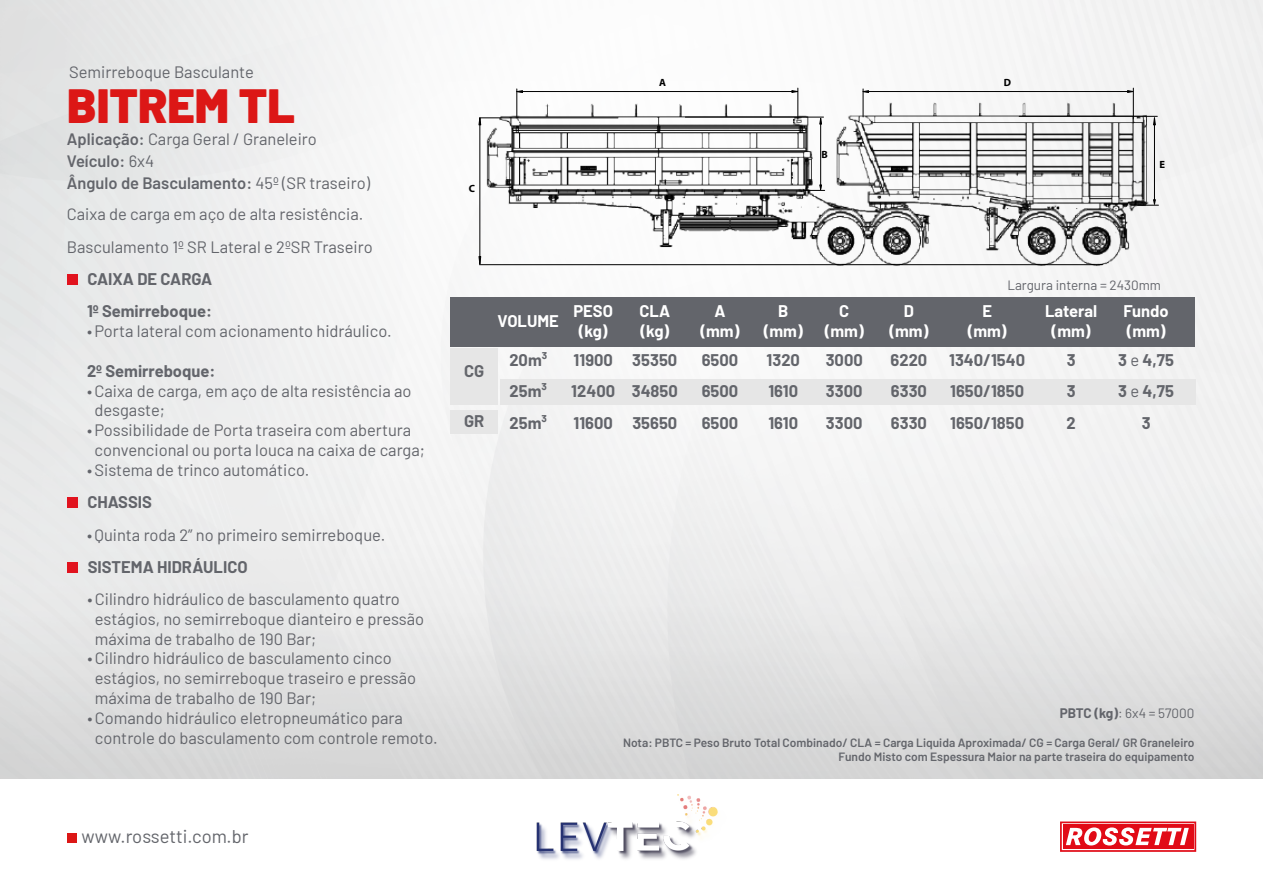
<style>
.page{position:relative;width:1263px;height:893px;background:#fff}
.page>*{position:absolute;margin:0;border:0;box-sizing:border-box;transform-origin:0 0}
.t1{font:900 48px "Barlow";color:#dc1716}
.t2{font:18.45px "Barlow";color:#63656b}
.t3{font:16.5px/19.8px "Barlow";color:#63656b}
.t4{font:700 16.5px/31.5px "Barlow";color:#63656b;text-align:justify}
.t5{font:600 16.5px/21.8px "Barlow";color:#63656b}
.t6{font:700 16.5px/19.8px "Barlow";color:#fff;text-align:center}
.t7{font:13.5px "Barlow";color:#63656b}
.t8{font:600 12px/14.4px "Barlow";color:#63656b;text-align:right}
.t9{font:700 10.5px "Myriad Pro";color:#000}
.s1{font-weight:400}
.s2{font-weight:700}
</style>
<div class="page">
<img style="left:0;top:0;width:1263px;height:778px">
<div style="left:450px;top:348px;width:48px;height:57px;background:#e6e6e6"></div>
<div style="left:450px;top:410px;width:48px;height:23px;background:#e6e6e6"></div>
<div style="left:501px;top:379px;width:695px;height:26px;background:#e6e6e6"></div>
<div style="left:450px;top:297px;width:744px;height:49px;background:#63656b"></div>
<div style="left:67px;top:275px;width:11px;height:10px;background:#e1131e"></div>
<div style="left:67px;top:498px;width:11px;height:10px;background:#e1131e"></div>
<div style="left:68px;top:562px;width:10px;height:11px;background:#e1131e"></div>
<svg style="left:1060px;top:821px;width:136px;height:31px"></svg>
<div style="left:67px;top:833px;width:10px;height:10px;background:#dc1716"></div>
<img style="left:537px;top:795px;width:181px;height:65px">
<img style="left:480px;top:93px;width:676px;height:181px">
<hr style="left:517px;top:91px;width:277px;height:1px;background:#000">
<hr style="left:798px;top:88px;width:1px;height:31px;background:#000">
<svg style="left:516px;top:89px;width:7px;height:28px"></svg>
<svg style="left:791px;top:90px;width:7px;height:3px"></svg>
<hr style="left:863px;top:91px;width:267px;height:1px;background:#000">
<hr style="left:1133px;top:88px;width:1px;height:31px;background:#000">
<svg style="left:862px;top:89px;width:7px;height:28px"></svg>
<svg style="left:1127px;top:90px;width:6px;height:3px"></svg>
<hr style="left:480px;top:118px;width:1px;height:144px;background:#000">
<hr style="left:479px;top:264px;width:623px;height:1px;background:#000">
<hr style="left:480px;top:118px;width:138px;height:1px;background:#000">
<svg style="left:478px;top:256px;width:3px;height:9px"></svg>
<svg style="left:478px;top:117px;width:3px;height:8px"></svg>
<hr style="left:1154px;top:118px;width:1px;height:85px;background:#000">
<hr style="left:1019px;top:116px;width:138px;height:1px;background:#000">
<svg style="left:1138px;top:199px;width:20px;height:7px"></svg>
<svg style="left:1153px;top:117px;width:3px;height:8px"></svg>
<hr style="left:820px;top:118px;width:1px;height:70px;background:#000">
<hr style="left:685px;top:117px;width:138px;height:1px;background:#000">
<svg style="left:804px;top:184px;width:21px;height:7px"></svg>
<svg style="left:819px;top:118px;width:3px;height:7px"></svg>
<p class="t3" style="left:69px;top:61px;width:186px">Semirreboque Basculante</p>
<h1 class="t1" style="left:67px;top:69px;width:229px">BITREM TL</h1>
<p class="t5" style="left:67px;top:127px;width:305px">Aplicação: <span class="s1">Carga Geral / Graneleiro<br></span>Veículo: <span class="s1">6x4<br></span>Ângulo de Basculamento: <span class="s1">45º (SR traseiro)</span></p>
<p class="t3" style="left:67px;top:197px;width:307px;line-height:32.2px">Caixa de carga em aço de alta resistência.<br>Basculamento 1º SR Lateral e 2ºSR Traseiro</p>
<p class="t4" style="left:87px;top:262px;width:127px;line-height:32.4px">CAIXA DE CARGA<br>1º Semirreboque:</p>
<p class="t3" style="left:87px;top:320px;width:306px">•Porta lateral com acionamento hidráulico.</p>
<p class="t4" style="left:87px;top:354px;width:130px">2º Semirreboque:</p>
<p class="t3" style="left:95px;top:380px;width:318px;text-indent:-8px">•Caixa de carga, em aço de alta resistência ao desgaste;</p>
<p class="t3" style="left:95px;top:419px;width:332px;text-indent:-8px">•Possibilidade de Porta traseira com abertura convencional ou porta louca na caixa de carga;</p>
<p class="t3" style="left:87px;top:459px;width:224px">• Sistema de trinco automático.</p>
<p class="t4" style="left:87px;top:485px;width:66px">CHASSIS</p>
<p class="t3" style="left:87px;top:523px;width:300px">• Quinta roda 2” no primeiro semirreboque.</p>
<p class="t4" style="left:88px;top:550px;width:161px">SISTEMA HIDRÁULICO</p>
<p class="t3" style="left:95px;top:588px;width:331px;text-indent:-8px">•Cilindro hidráulico de basculamento quatro estágios, no semirreboque dianteiro e pressão máxima de trabalho de 190 Bar;</p>
<p class="t3" style="left:95px;top:647px;width:323px;text-indent:-8px">•Cilindro hidráulico de basculamento cinco estágios, no semirreboque traseiro e pressão máxima de trabalho de 190 Bar;</p>
<p class="t3" style="left:95px;top:707px;width:344px;text-indent:-8px">•Comando hidráulico eletropneumático para controle do basculamento com controle remoto.</p>
<p class="t2" style="left:82px;top:823px;width:168px">www.rossetti.com.br</p>
<p class="t9" style="left:469px;top:181px;width:8px">C</p>
<p class="t9" style="left:659px;top:76px;width:8px">A</p>
<p class="t9" style="left:1004px;top:76px;width:9px">D</p>
<p class="t9" style="left:821px;top:147px;width:8px">B</p>
<p class="t9" style="left:1159px;top:157px;width:7px">E</p>
<p class="t4" style="left:464px;top:354px;width:22px">CG</p>
<p class="t4" style="left:464px;top:404px;width:22px">GR</p>
<p class="t6" style="left:498px;top:310px;width:63px">VOLUME</p>
<p class="t4" style="left:509px;top:343px;width:39px">20m³<br>25m³<br>25m³</p>
<p class="t6" style="left:573px;top:300px;width:41px">PESO (kg)</p>
<p class="t4" style="left:571px;top:343px;width:45px;text-align:left">11900<br>12400<br>11600</p>
<p class="t6" style="left:639px;top:300px;width:32px;text-align:left">CLA (kg)</p>
<p class="t4" style="left:632px;top:343px;width:48px">35350<br>34850<br>35650</p>
<p class="t6" style="left:700px;top:300px;width:41px">A (mm)</p>
<p class="t4" style="left:702px;top:343px;width:38px">6500<br>6500<br>6500</p>
<p class="t6" style="left:764px;top:300px;width:41px">B (mm)</p>
<p class="t4" style="left:766px;top:343px;width:35px">1320<br>1610<br>1610</p>
<p class="t6" style="left:825px;top:300px;width:41px">C (mm)</p>
<p class="t4" style="left:826px;top:343px;width:39px">3000<br>3300<br>3300</p>
<p class="t6" style="left:889px;top:300px;width:41px">D (mm)</p>
<p class="t4" style="left:890px;top:343px;width:38px">6220<br>6330<br>6330</p>
<p class="t7" style="left:1007px;top:275px;width:155px">Largura interna = 2430mm</p>
<p class="t6" style="left:968px;top:300px;width:41px">E (mm)</p>
<p class="t4" style="left:949px;top:343px;width:78px">1340/1540<br>1650/1850<br>1650/1850</p>
<p class="t6" style="left:1045px;top:300px;width:54px">Lateral (mm)</p>
<p class="t4" style="left:1066px;top:343px;width:11px">3<br>3<br>2</p>
<p class="t6" style="left:1123px;top:300px;width:47px;text-align:left">Fundo (mm)</p>
<p class="t4" style="left:1118px;top:343px;width:57px;text-align:center">3 <span class="s1">e</span> 4,75<br>3 <span class="s1">e</span> 4,75<br>3</p>
<p class="t7" style="left:1060px;top:703px;width:136px"><span class="s2">PBTC (kg)</span>: 6x4 = 57000</p>
<p class="t8" style="left:623px;top:734px;width:573px">Nota: PBTC = Peso Bruto Total Combinado/ CLA = Carga Liquida Aproximada/ CG = Carga Geral/ GR Graneleiro<br>Fundo Misto com Espessura Maior na parte traseira do equipamento</p>
</div>
